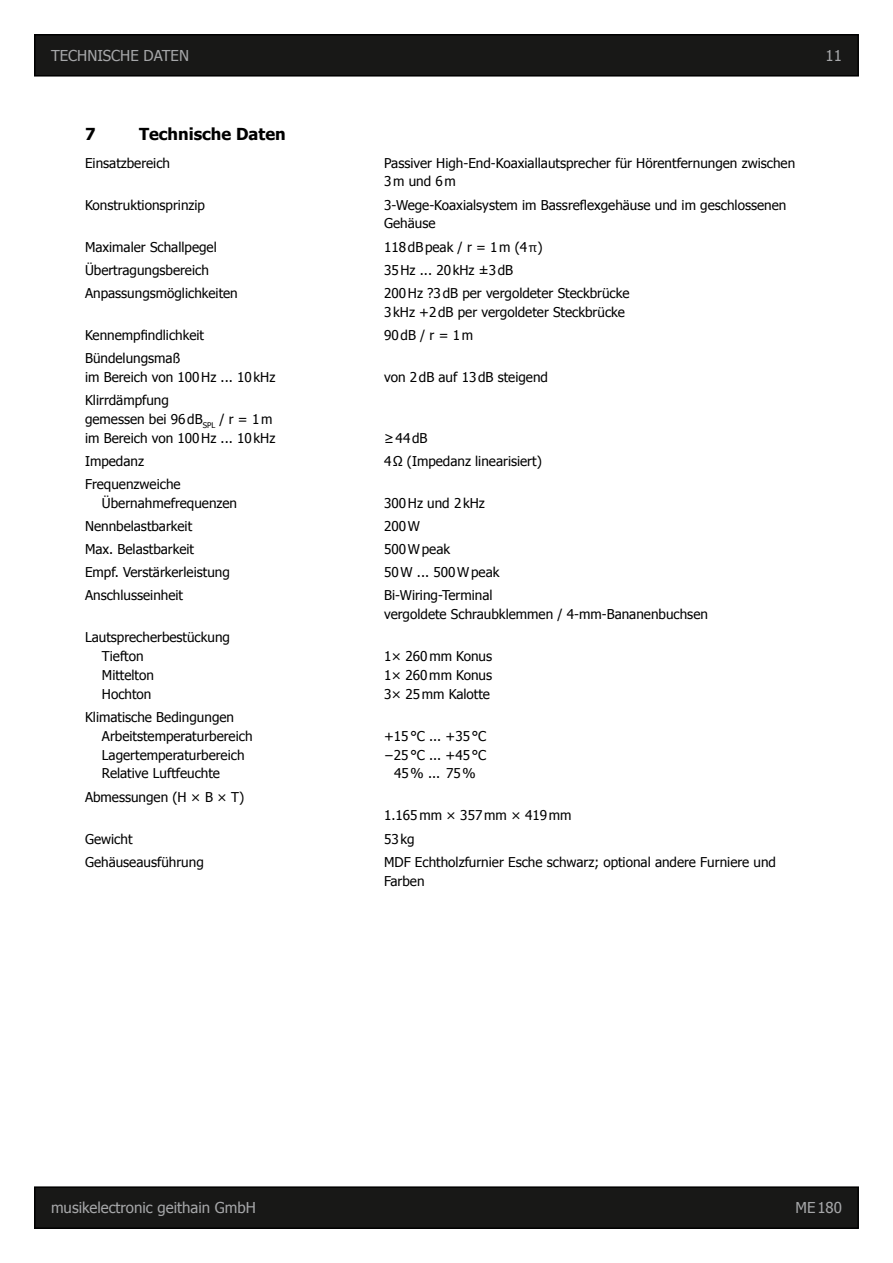
<style>
.page{position:relative;width:893px;height:1263px;background:#fff}
.page>*{position:absolute;margin:0;border:0;box-sizing:border-box;transform-origin:0 0}
.t1{font:700 16.5px "Tahoma";color:#000}
.t2{font:15px "Tahoma";color:#a6a7a9}
.t3{font:13.5px/18.9px "Tahoma";color:#000}
.s1{font-family:"Segoe UI"}
</style>
<div class="page">
<div style="left:35px;top:35px;width:823px;height:41px;background:#181817"></div>
<div style="left:34px;top:34px;width:825px;height:43px;border:2px solid #000"></div>
<div style="left:35px;top:1187px;width:823px;height:41px;background:#181817"></div>
<div style="left:34px;top:1186px;width:825px;height:43px;border:2px solid #000"></div>
<p class="t2" style="left:51px;top:46px;width:140px">TECHNISCHE DATEN</p>
<p class="t2" style="left:826px;top:45px;width:18px">11</p>
<p class="t1" style="left:85px;top:123px;width:12px">7</p>
<p class="t1" style="left:139px;top:123px;width:148px">Technische Daten</p>
<p class="t3" style="left:85px;top:153px;width:87px">Einsatzbereich</p>
<p class="t3" style="left:384px;top:153px;width:413px">Passiver High-End-Koaxiallautsprecher für Hörentfernungen zwischen<br>3m und 6m</p>
<p class="t3" style="left:85px;top:195px;width:122px">Konstruktionsprinzip</p>
<p class="t3" style="left:384px;top:195px;width:404px">3-Wege-Koaxialsystem im Bassreflexgehäuse und im geschlossenen<br>Gehäuse</p>
<p class="t3" style="left:85px;top:237px;width:133px">Maximaler Schallpegel</p>
<p class="t3" style="left:384px;top:237px;width:160px">118dBpeak / r = 1m (4<span class="s1">π</span>)</p>
<p class="t3" style="left:85px;top:260px;width:125px">Übertragungsbereich</p>
<p class="t3" style="left:384px;top:260px;width:131px">35Hz ... 20kHz ±3dB</p>
<p class="t3" style="left:85px;top:283px;width:154px">Anpassungsmöglichkeiten</p>
<p class="t3" style="left:384px;top:283px;width:247px">200Hz ?3dB per vergoldeter Steckbrücke<br>3kHz +2dB per vergoldeter Steckbrücke</p>
<p class="t3" style="left:85px;top:325px;width:121px">Kennempfindlichkeit</p>
<p class="t3" style="left:384px;top:325px;width:90px">90dB / r = 1m</p>
<p class="t3" style="left:85px;top:348px;width:192px">Bündelungsmaß<br>im Bereich von 100Hz ... 10kHz</p>
<p class="t3" style="left:384px;top:367px;width:165px">von 2dB auf 13dB steigend</p>
<p class="t3" style="left:85px;top:390px;width:192px">Klirrdämpfung<br>gemessen bei 96dB<sub>SPL</sub> / r = 1m im Bereich von 100Hz ... 10kHz</p>
<p class="t3" style="left:384px;top:427px;width:45px">≥44dB</p>
<p class="t3" style="left:85px;top:451px;width:60px">Impedanz</p>
<p class="t3" style="left:384px;top:451px;width:159px">4Ω (Impedanz linearisiert)</p>
<p class="t3" style="left:102px;top:474px;width:137px;text-indent:-17px">Frequenzweiche<br>Übernahmefrequenzen</p>
<p class="t3" style="left:384px;top:493px;width:102px">300Hz und 2kHz</p>
<p class="t3" style="left:85px;top:516px;width:109px">Nennbelastbarkeit</p>
<p class="t3" style="left:384px;top:516px;width:37px">200W</p>
<p class="t3" style="left:85px;top:539px;width:111px">Max. Belastbarkeit</p>
<p class="t3" style="left:384px;top:539px;width:68px">500Wpeak</p>
<p class="t3" style="left:85px;top:562px;width:146px">Empf. Verstärkerleistung</p>
<p class="t3" style="left:384px;top:562px;width:117px">50W ... 500Wpeak</p>
<p class="t3" style="left:85px;top:585px;width:100px">Anschlusseinheit</p>
<p class="t3" style="left:384px;top:585px;width:325px">Bi-Wiring-Terminal<br>vergoldete Schraubklemmen / 4-mm-Bananenbuchsen</p>
<p class="t3" style="left:102px;top:627px;width:130px;text-indent:-17px">Lautsprecherbestückung<br>Tiefton<br>Mittelton<br>Hochton</p>
<p class="t3" style="left:384px;top:646px;width:110px;text-align:justify">1× 260mm Konus 1× 260mm Konus 3× 25mm Kalotte</p>
<p class="t3" style="left:102px;top:707px;width:152px;text-indent:-17px">Klimatische Bedingungen<br>Arbeitstemperaturbereich<br>Lagertemperaturbereich<br>Relative Luftfeuchte</p>
<p class="t3" style="left:85px;top:786px;width:161px">Abmessungen (H × B × T)</p>
<p class="t3" style="left:384px;top:726px;width:104px;text-align:center">+15°C ... +35°C −25°C ... +45°C<br>45% ... 75%</p>
<p class="t3" style="left:384px;top:805px;width:189px">1.165mm × 357mm × 419mm</p>
<p class="t3" style="left:85px;top:828px;width:49px">Gewicht</p>
<p class="t3" style="left:384px;top:828px;width:32px">53kg</p>
<p class="t3" style="left:85px;top:852px;width:120px">Gehäuseausführung</p>
<p class="t3" style="left:384px;top:852px;width:393px">MDF Echtholzfurnier Esche schwarz; optional andere Furniere und<br>Farben</p>
<p class="t2" style="left:51px;top:1198px;width:206px">musikelectronic geithain GmbH</p>
<p class="t2" style="left:795px;top:1198px;width:48px">ME180</p>
</div>
